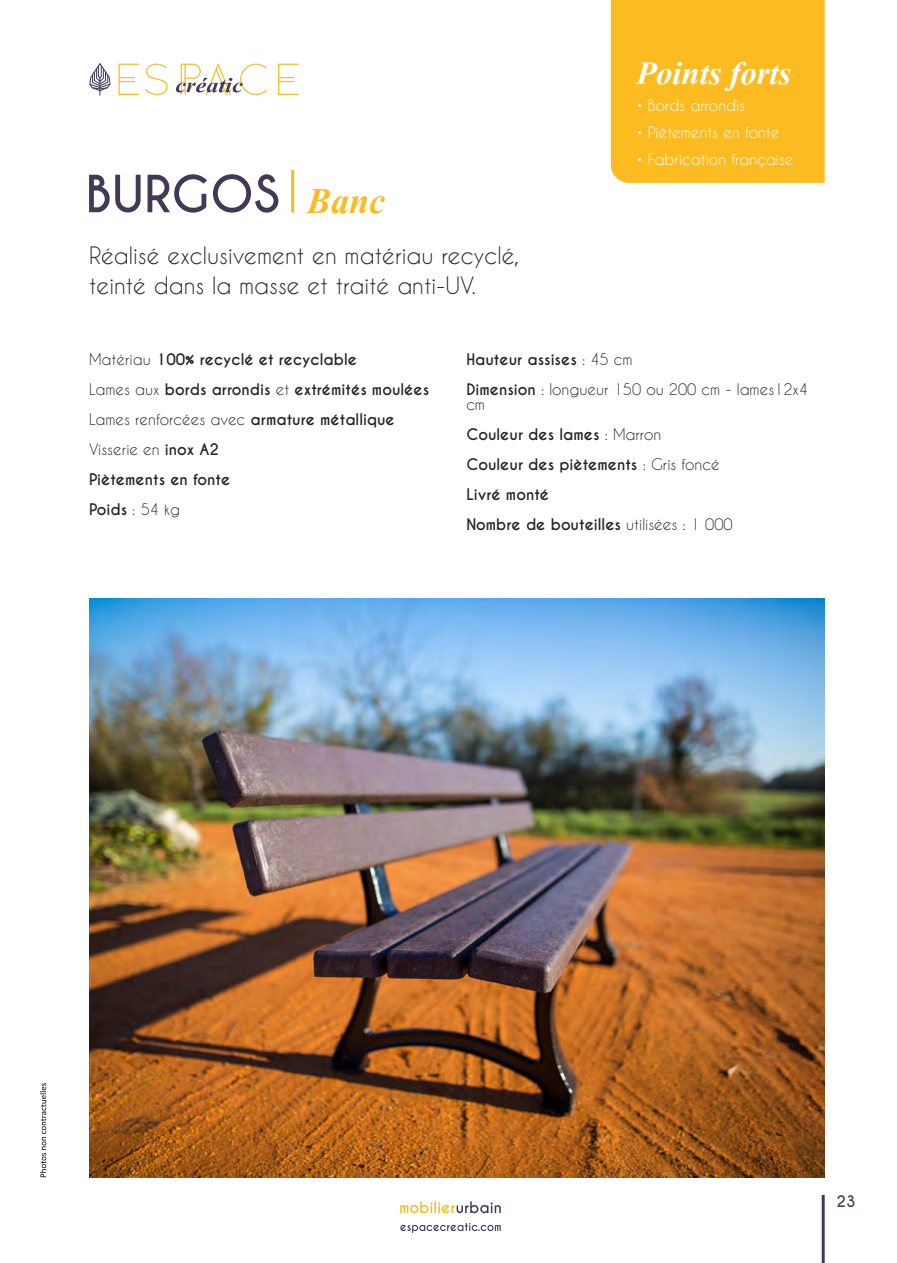
<style>
.page{position:relative;width:897px;height:1263px;background:#fff}
.page>*{position:absolute;margin:0;border:0;box-sizing:border-box;transform-origin:0 0}
.t1{font:700 45px "Vijaya";color:#fbbb21}
.t2{font:700 40.5px "Vijaya";color:#fff}
.t3{font:22.5px/30px "Caviar Dreams";color:#222527}
.t4{font:700 15px/30px "Caviar Dreams";color:#222527}
.t5{font:15px/30px "Caviar Dreams";color:#222527}
.t6{font:15px "Caviar Dreams";color:#fff}
.t7{font:700 15px "Caviar Dreams";color:#443857}
.s1{font-weight:700}
.s2{font-weight:400}
</style>
<div class="page">
<svg style="left:40px;top:1083px;width:6px;height:94px"></svg>
<hr style="left:822px;top:1195px;width:3px;height:68px;background:#443857">
<svg style="left:119px;top:64px;width:20px;height:31px"></svg>
<svg style="left:145px;top:64px;width:23px;height:31px"></svg>
<svg style="left:278px;top:64px;width:21px;height:31px"></svg>
<svg style="left:89px;top:63px;width:22px;height:33px"></svg>
<svg style="left:176px;top:64px;width:91px;height:31px"></svg>
<svg style="left:400px;top:1223px;width:101px;height:10px"></svg>
<svg style="left:400px;top:1201px;width:101px;height:12px"></svg>
<hr style="left:291px;top:170px;width:3px;height:43px;background:#fbbb21">
<div style="left:611px;top:0;width:214px;height:183px;background:#fbbb21"></div>
<svg style="left:89px;top:174px;width:189px;height:39px"></svg>
<img style="left:89px;top:599px;width:735px;height:579px">
<h1 class="t1" style="left:307px;top:165px;width:80px">Banc</h1>
<h3 class="t3" style="left:89px;top:240px;width:431px">Réalisé exclusivement en matériau recyclé, teinté dans la masse et traité anti-UV.</h3>
<h2 class="t2" style="left:636px;top:41px;width:156px">Points forts</h2>
<p class="t6" style="left:636px;top:96px;width:110px"><span class="s1">•</span> Bords arrondis</p>
<p class="t6" style="left:636px;top:123px;width:145px"><span class="s1">•</span> Piètements en fonte</p>
<p class="t6" style="left:636px;top:150px;width:159px"><span class="s1">•</span> Fabrication française</p>
<p class="t4" style="left:89px;top:344px;width:342px"><span class="s2">Matériau</span> 100% recyclé et recyclable<br><span class="s2">Lames aux</span> bords arrondis <span class="s2">et</span> extrémités moulées<br><span class="s2">Lames renforcées avec</span> armature métallique<br><span class="s2">Visserie en</span> inox A2<br>Piètements en fonte<br>Poids <span class="s2">: 54 kg</span></p>
<p class="t5" style="left:466px;top:344px;width:343px"><span class="s1">Hauteur assises</span> : 45 cm<br><span class="s1">Dimension</span> : longueur 150 ou 200 cm - lames12x4</p>
<p class="t4" style="left:466px;top:389px;width:268px"><span class="s2">cm<br></span>Couleur des lames <span class="s2">: Marron<br></span>Couleur des piètements <span class="s2">: Gris foncé<br></span>Livré monté<br>Nombre de bouteilles <span class="s2">utilisées : 1 000</span></p>
<p class="t7" style="left:837px;top:1192px;width:21px">23</p>
</div>
